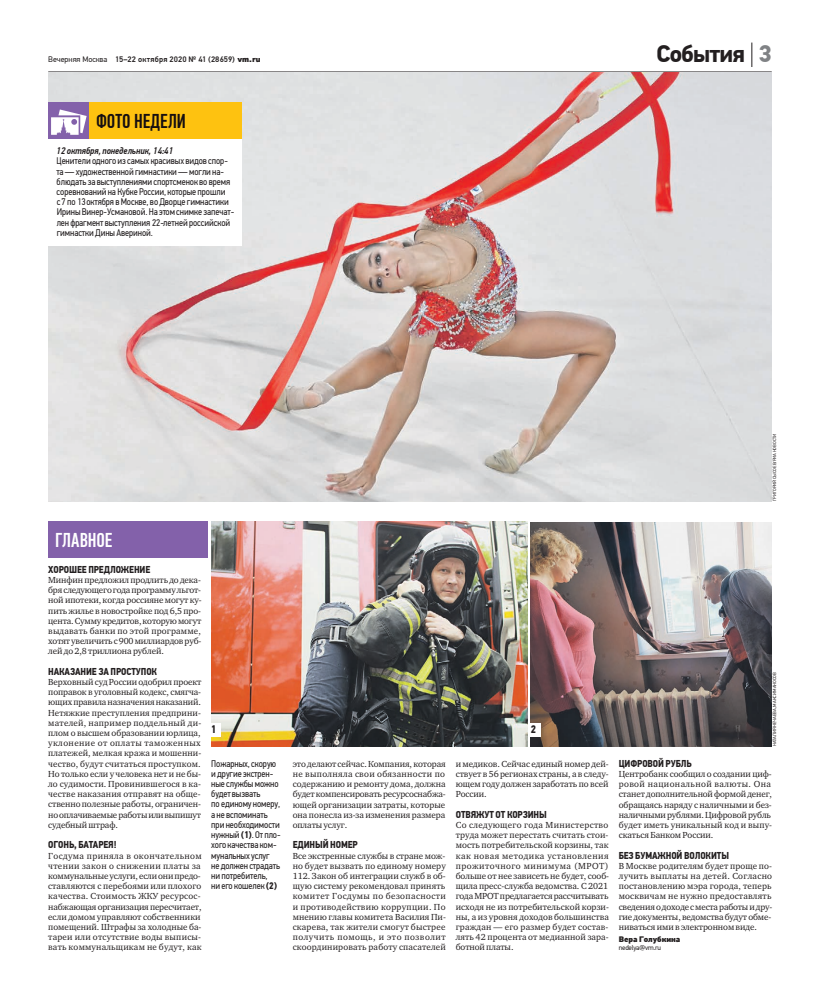
<style>
.page{position:relative;width:820px;height:993px;background:#fff}
.page>*{position:absolute;margin:0;border:0;box-sizing:border-box;transform-origin:0 0}
.t1{font:700 24px "PF Din Text Pro";letter-spacing:-.035em;color:#231f20}
.t2{font:500 20px "PF Din Text Comp Pro";color:#160f11}
.t3{font:500 20px "PF Din Text Comp Pro";letter-spacing:-.01em;color:#fff}
.t4{font:700 11px "PF Din Text Cond Pro";color:#231f20}
.t5{font:700 10px "PF Din Text Cond Pro";letter-spacing:-.01em;color:#231f20}
.t6{font:9.6px/10.2px "PF Din Text Cond Pro";letter-spacing:-.01em;color:#231f20}
.t7{font:9px/10.2px "Charter ITC";letter-spacing:-.005em;color:#231f20;text-align:justify}
.t8{font:500 8px "PF Din Text Pro";letter-spacing:.01em;color:#231f20}
.t9{font:900 8px "PF Din Text Pro";letter-spacing:-.01em;color:#231f20}
.t10{font:7px "PF Din Text Pro";letter-spacing:-.025em;color:#231f20}
.t11{font:4.5px "PF Din Text Pro";color:#231f20}
.s1{font-weight:400}
.s2{font-weight:900}
.s3{color:#808285}
.s4{font-weight:500;font-style:italic}
.s5{font-weight:700}
</style>
<div class="page">
<svg style="left:751px;top:43px;width:1px;height:24px"></svg>
<hr style="left:48px;top:71px;width:723px;height:1px;background:#231f20">
<img style="left:530px;top:522px;width:241px;height:224px">
<div style="left:527px;top:722px;width:13px;height:13px;background:#fff"></div>
<div style="left:48px;top:521px;width:160px;height:37px;background:#8361aa"></div>
<img style="left:211px;top:521px;width:316px;height:225px">
<div style="left:207px;top:722px;width:13px;height:13px;background:#fff"></div>
<img style="left:48px;top:72px;width:723px;height:429px">
<div style="left:48px;top:135px;width:194px;height:111px;background:#fff"></div>
<div style="left:89px;top:103px;width:153px;height:36px;background:#fec210"></div>
<div style="left:48px;top:103px;width:41px;height:36px;background:#8361aa"></div>
<svg style="left:51px;top:109px;width:36px;height:26px"></svg>
<p class="t8" style="left:48px;top:54px;width:214px"><span class="s1">Вечерняя Москва</span> 15–22 октября 2020 № 41 (28659) <span class="s2">vm.ru</span></p>
<p class="t1" style="left:656px;top:44px;width:117px">События <span class="s3">3</span></p>
<p class="t2" style="left:96px;top:113px;width:91px">ФОТО НЕДЕЛИ</p>
<p class="t6" style="left:57px;top:147px;width:179px"><span class="s4">12 октября, понедельник, 14:41<br></span>Ценители одного изсамых красивых видов спор&shy;та — художественной гимнастики — могли на&shy;блюдать за выступлениями спортсменок во время соревнований на Кубке России, которые прошли<br>с 7 по 13 октября вМоскве, воДворце гимнастики ИриныВинер-Усмановой. На этомснимке запечат&shy;ленфрагмент выступления 22-летней российской гимнасткиДиныАвериной.</p>
<p class="t3" style="left:55px;top:531px;width:59px">ГЛАВНОЕ</p>
<p class="t5" style="left:48px;top:565px;width:104px">ХОРОШЕЕ ПРЕДЛОЖЕНИЕ</p>
<p class="t7" style="left:48px;top:574px;width:155px">Минфин предложил продлить до дека&shy;бря следующего года программу льгот&shy;ной ипотеки, когда россияне могут ку&shy;пить жилье в новостройке под 6,5 про&shy;цента. Сумму кредитов, которую могут выдавать банки по этой программе, хотят увеличить с 900 миллиардов руб&shy;лей до 2,8 триллиона рублей.</p>
<p class="t5" style="left:48px;top:667px;width:110px">НАКАЗАНИЕ ЗА ПРОСТУПОК</p>
<p class="t7" style="left:48px;top:676px;width:155px">Верховный суд России одобрил проект поправок в уголовный кодекс, смягча&shy;ющих правила назначения наказаний.<br>Нетяжкие преступления предприни&shy;мателей, например поддельный ди&shy;плом о высшем образовании юрлица, уклонение от оплаты таможенных платежей, мелкая кража и мошенни&shy;чество, будут считаться проступком.<br>Но только если у человека нет и не бы&shy;ло судимости. Провинившегося в ка&shy;честве наказания отправят на обще&shy;ственно полезные работы, ограничен&shy;но оплачиваемые работы или выпишут судебный штраф.</p>
<p class="t5" style="left:48px;top:840px;width:70px">ОГОНЬ, БАТАРЕЯ!</p>
<p class="t7" style="left:48px;top:850px;width:155px;text-align:left">Госдума приняла в окончательном чтении закон о снижении платы за коммунальные услуги, если они предо&shy;ставляются с перебоями или плохого качества. Стоимость ЖКУ ресурсос&shy;набжающая организация пересчитает, если домом управляют собственники помещений. Штрафы за холодные ба&shy;тареи или отсутствие воды выписы&shy;вать коммунальщикам не будут, как</p>
<p class="t4" style="left:211px;top:724px;width:7px">1</p>
<p class="t6" style="left:211px;top:759px;width:71px">Пожарных, скорую и другие экстрен&shy;ные службыможно будет вызвать<br>по единому номеру, а не вспоминать при необходимости нужный <span class="s5">(1)</span>. От пло&shy;хого качества ком&shy;мунальныхуслуг<br>не должен страдать ни потребитель,<br>ни его кошелек <span class="s5">(2)</span></p>
<p class="t11" style="left:772px;top:501px;width:69px;rotate:-90deg">ГРИГОРИЙСЫСОЕВ/РИАНОВОСТИ</p>
<p class="t4" style="left:530px;top:724px;width:7px">2</p>
<p class="t7" style="left:292px;top:758px;width:154px">это делают сейчас. Компания, которая не выполняла свои обязанности по содержанию и ремонту дома, должна будет компенсировать ресурсоснабжа&shy;ющей организации затраты, которые она понесла из-за изменения размера оплаты услуг.</p>
<p class="t5" style="left:292px;top:840px;width:67px">ЕДИНЫЙ НОМЕР</p>
<p class="t7" style="left:292px;top:850px;width:155px">Все экстренные службы в стране мож&shy;но будет вызвать по единому номеру 112. Закон об интеграции служб в об&shy;щую систему рекомендовал принять комитет Госдумы по безопасности и противодействию коррупции. По мнению главы комитета Василия Пи&shy;скарева, так жители смогут быстрее получить помощь, и это позволит скоординировать работу спасателей</p>
<p class="t7" style="left:455px;top:758px;width:154px">и медиков. Сейчас единый номер дей&shy;ствует в 56 регионах страны, а в следу&shy;ющем году должен заработать по всей России.</p>
<p class="t5" style="left:455px;top:810px;width:93px">ОТВЯЖУТ ОТ КОРЗИНЫ</p>
<p class="t7" style="left:455px;top:819px;width:155px">Со следующего года Министерство труда может перестать считать стои&shy;мость потребительской корзины, так как новая методика установления прожиточного минимума (МРОТ) больше от нее зависеть не будет, сооб&shy;щила пресс-служба ведомства. С 2021 года МРОТ предлагается рассчитывать исходя не из потребительской корзи&shy;ны, а из уровня доходов большинства граждан — его размер будет состав&shy;лять 42 процента от медианной зара&shy;ботной платы.</p>
<p class="t11" style="left:772px;top:746px;width:75px;rotate:-90deg">НАТАЛИЯНЕЧАЕВА, МАКСИМ АНОСОВ</p>
<p class="t5" style="left:618px;top:759px;width:74px">ЦИФРОВОЙ РУБЛЬ</p>
<p class="t7" style="left:618px;top:768px;width:155px;text-align:left">Центробанк сообщил о создании циф&shy;ровой национальной валюты. Она станет дополнительной формой денег, обращаясь наряду с наличными и без&shy;наличными рублями. Цифровой рубль будет иметь уникальный код и выпу&shy;скаться Банком России.</p>
<p class="t5" style="left:618px;top:850px;width:112px">БЕЗ БУМАЖНОЙ ВОЛОКИТЫ</p>
<p class="t7" style="left:618px;top:860px;width:155px">В Москве родителям будет проще по&shy;лучить выплаты на детей. Согласно постановлению мэра города, теперь москвичам не нужно предоставлять сведения о доходе с места работы и дру&shy;гие документы, ведомства будут обме&shy;ниваться ими в электронном виде.</p>
<p class="t9" style="left:618px;top:935px;width:63px">Вера Голубкина</p>
<p class="t10" style="left:618px;top:944px;width:44px">nedelya@vm.ru</p>
</div>
